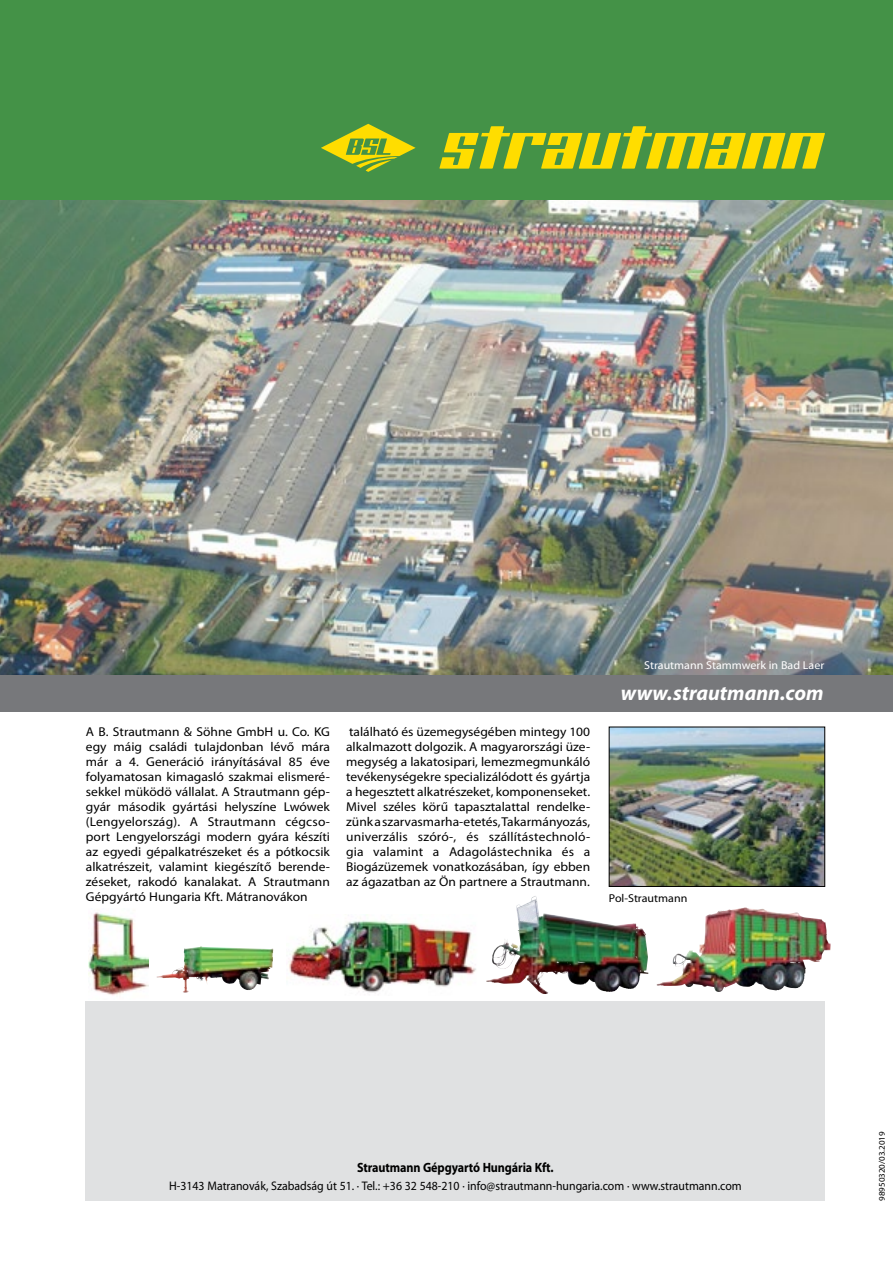
<style>
.page{position:relative;width:893px;height:1263px;background:#fff}
.page>*{position:absolute;margin:0;border:0;box-sizing:border-box;transform-origin:0 0}
.t1{font:italic 700 21px "Myriad Pro";color:#fff}
.t2{font:700 13.5px "Myriad Pro";letter-spacing:-.01em;color:#000;scale:.9 1}
.t3{font:12.9px/15px "Myriad Pro";color:#000;text-align:justify;scale:1.05 1}
.t4{font:12.45px "Myriad Pro";color:#000;scale:.95 1}
.t5{font:11.4px "Myriad Pro";color:#fff;scale:1.05 1}
.t6{font:11.4px "Myriad Pro";color:#000;scale:1.05 1}
.t7{font:8.55px "Myriad Pro";color:#000;scale:1.05 1}
</style>
<div class="page">
<img style="left:0;top:200px;width:893px;height:475px">
<div style="left:86px;top:1001px;width:739px;height:200px;background:#e0e1e2"></div>
<div style="left:0;top:0;width:893px;height:200px;background:#449247"></div>
<div style="left:0;top:675px;width:893px;height:36px;background:#77787b"></div>
<svg style="left:439px;top:126px;width:386px;height:43px"></svg>
<svg style="left:321px;top:124px;width:95px;height:48px"></svg>
<img style="left:88px;top:912px;width:60px;height:84px">
<img style="left:656px;top:907px;width:164px;height:85px">
<img style="left:492px;top:897px;width:41px;height:82px">
<img style="left:289px;top:918px;width:187px;height:75px">
<img style="left:156px;top:946px;width:48px;height:47px">
<img style="left:611px;top:729px;width:212px;height:156px">
<div style="left:609px;top:727px;width:216px;height:160px;border:1px solid #000"></div>
<p class="t3" style="left:86px;top:724px;width:234px">A B. Strautmann &amp; Söhne GmbH u. Co. KG egy máig családi tulajdonban lévő mára már a 4. Generáció irányításával 85 éve folyamatosan kimagasló szakmai elismeré&shy;sekkel müködö vállalat. A Strautmann gép&shy;gyár második gyártási helyszíne Lwówek (Lengyelország). A Strautmann cégcso&shy;port Lengyelországi modern gyára készíti az egyedi gépalkatrészeket és a pótkocsik alkatrészeit, valamint kiegészítő berende&shy;zéseket, rakodó kanalakat. A Strautmann Gépgyártó Hungaria Kft. Mátranovákon</p>
<p class="t3" style="left:346px;top:724px;width:234px">található és üzemegységében mintegy 100 alkalmazott dolgozik. A magyarországi üze&shy;megység a lakatosipari, lemezmegmunkáló tevékenységekre specializálódott és gyártja a hegesztett alkatrészeket, komponenseket.<br>Mivel széles körű tapasztalattal rendelke&shy;zünk a szarvasmarha-etetés, Takarmányozás, univerzális szóró-, és szállítástechnoló&shy;gia valamint a Adagolástechnika és a Biogázüzemek vonatkozásában, így ebben az ágazatban az Ön partnere a Strautmann.</p>
<p class="t5" style="left:644px;top:658px;width:173px">Strautmann Stammwerk in Bad Laer</p>
<h1 class="t1" style="left:621px;top:679px;width:204px">www.strautmann.com</h1>
<p class="t6" style="left:609px;top:891px;width:76px">Pol-Strautmann</p>
<p class="t2" style="left:357px;top:1159px;width:220px">Strautmann Gépgyartó Hungária Kft.</p>
<p class="t4" style="left:169px;top:1178px;width:604px">H-3143 Matranovák, Szabadság út 51. · Tel.: +36 32 548-210 · info@strautmann-hungaria.com · www.strautmann.com</p>
<p class="t7" style="left:877px;top:1201px;width:68px;rotate:-90deg">98950320/03.2019</p>
</div>
